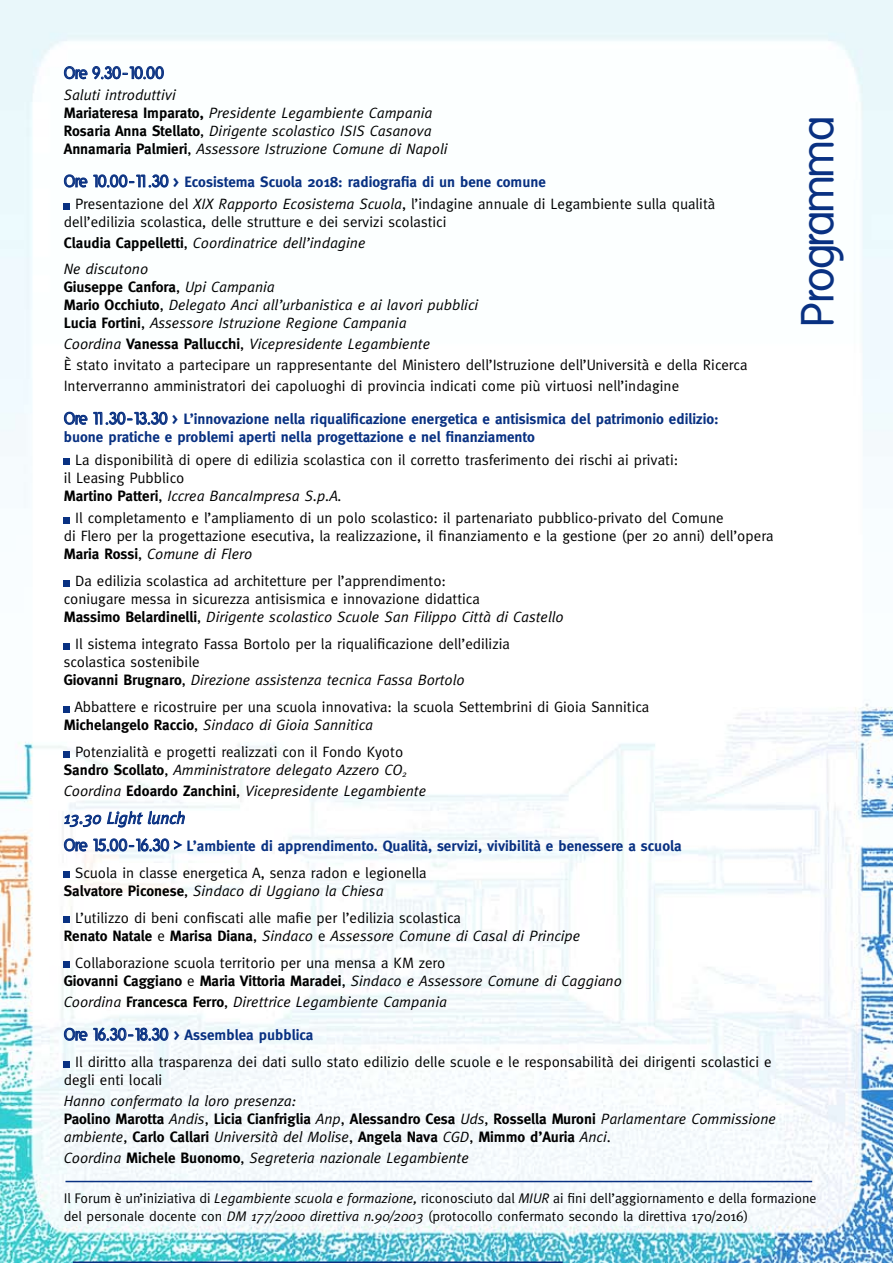
<style>
.page{position:relative;width:893px;height:1263px;background:#fff}
.page>*{position:absolute;margin:0;border:0;box-sizing:border-box;transform-origin:0 0}
.t1{font:45px "Folks";letter-spacing:-.05em;color:#093182}
.t2{font:italic 16.5px "Meta";color:#093182}
.t3{font:16.5px "Folks";letter-spacing:-.035em;color:#093182}
.t4{font:15px/18px "Meta";color:#000}
.t5{font:italic 15px/18px "Meta";color:#000}
.t6{font:700 15px/18px "Meta";color:#093182}
.t7{font:13.95px/18px "Meta";color:#000}
.s1{font-weight:700;font-style:normal}
.s2{font-style:normal}
.s3{font-family:"Folks";font-size:16.5px;color:#093182}
.s4{font-weight:700;color:#093182}
.s5{font-style:italic}
.s6{font-weight:700}
.s7{font-family:"Folks";font-weight:400;font-size:16.5px}
.s8{font-weight:400;color:#000}
</style>
<div class="page">
<img style="left:0;top:0;width:893px;height:1263px">
<hr style="left:65px;top:1181px;width:747px;height:1px;background:#093182">
<hr style="left:73px;top:1261px;width:490px;height:2px;background:#093182">
<svg style="left:64px;top:66px;width:100px;height:14px"></svg>
<svg style="left:64px;top:174px;width:105px;height:14px"></svg>
<svg style="left:64px;top:203px;width:6px;height:6px"></svg>
<svg style="left:64px;top:411px;width:104px;height:14px"></svg>
<div style="left:64px;top:458px;width:6px;height:7px;background:#093182"></div>
<svg style="left:64px;top:517px;width:6px;height:6px"></svg>
<svg style="left:64px;top:580px;width:6px;height:6px"></svg>
<svg style="left:64px;top:643px;width:6px;height:6px"></svg>
<svg style="left:64px;top:706px;width:6px;height:6px"></svg>
<svg style="left:64px;top:751px;width:6px;height:6px"></svg>
<svg style="left:64px;top:810px;width:121px;height:42px"></svg>
<div style="left:64px;top:871px;width:6px;height:7px;background:#093182"></div>
<div style="left:64px;top:916px;width:6px;height:7px;background:#093182"></div>
<div style="left:64px;top:961px;width:6px;height:7px;background:#093182"></div>
<svg style="left:64px;top:1026px;width:105px;height:15px"></svg>
<svg style="left:64px;top:1061px;width:6px;height:6px"></svg>
<p class="t3" style="left:64px;top:64px;width:102px">Ore 9.30-10.00</p>
<p class="t5" style="left:64px;top:85px;width:385px">Saluti introduttivi<br><span class="s1">Mariateresa Imparato,</span> Presidente Legambiente Campania <span class="s1">Rosaria Anna Stellato</span><span class="s2">,</span> Dirigente scolastico ISIS Casanova <span class="s1">Annamaria Palmieri</span><span class="s2">,</span> Assessore Istruzione Comune di Napoli</p>
<p class="t4" style="left:75px;top:170px;width:642px;line-height:22.5px;text-indent:-11px"><span class="s3">Ore 10.00-11.30</span> <span class="s4">&gt; Ecosistema Scuola 2018: radiografia di un bene comune<br></span>Presentazione del <span class="s5">XIX Rapporto Ecosistema Scuola</span>, l’indagine annuale di Legambiente sulla qualità</p>
<p class="t4" style="left:64px;top:212px;width:384px;line-height:21px">dell’edilizia scolastica, delle strutture e dei servizi scolastici<br><span class="s6">Claudia Cappelletti</span>, <span class="s5">Coordinatrice dell’indagine</span></p>
<p class="t5" style="left:64px;top:260px;width:416px">Ne discutono<br><span class="s1">Giuseppe Canfora</span><span class="s2">,</span> Upi Campania<br><span class="s1">Mario Occhiuto</span><span class="s2">,</span> Delegato Anci all’urbanistica e ai lavori pubblici <span class="s1">Lucia Fortini</span><span class="s2">,</span> Assessore Istruzione Regione Campania</p>
<p class="t4" style="left:64px;top:333px;width:685px;line-height:21px"><span class="s5">Coordina</span> <span class="s6">Vanessa Pallucchi</span>, <span class="s5">Vicepresidente Legambiente<br></span>È stato invitato a partecipare un rappresentante del Ministero dell’Istruzione dell’Università e della Ricerca<br>Interverranno amministratori dei capoluoghi di provincia indicati come più virtuosi nell’indagine</p>
<p class="t6" style="left:64px;top:410px;width:656px"><span class="s7">Ore 11.30-13.30</span> &gt; L’innovazione nella riqualificazione energetica e antisismica del patrimonio edilizio: buone pratiche e problemi aperti nella progettazione e nel finanziamento</p>
<p class="t4" style="left:64px;top:450px;width:616px;text-indent:11px">La disponibilità di opere di edilizia scolastica con il corretto trasferimento dei rischi ai privati: il Leasing Pubblico<br><span class="s6">Martino Patteri</span>, <span class="s5">Iccrea BancaImpresa S.p.A.</span></p>
<p class="t4" style="left:64px;top:509px;width:711px;text-indent:11px">Il completamento e l’ampliamento di un polo scolastico: il partenariato pubblico-privato del Comune<br>di Flero per la progettazione esecutiva, la realizzazione, il finanziamento e la gestione (per 20 anni) dell’opera<br><span class="s6">Maria Rossi</span>, <span class="s5">Comune di Flero</span></p>
<p class="t4" style="left:64px;top:572px;width:501px;text-indent:11px">Da edilizia scolastica ad architetture per l’apprendimento:<br>coniugare messa in sicurezza antisismica e innovazione didattica<br><span class="s6">Massimo Belardinelli</span>, <span class="s5">Dirigente scolastico Scuole San Filippo Città di Castello</span></p>
<p class="t4" style="left:64px;top:635px;width:448px;text-indent:11px">Il sistema integrato Fassa Bortolo per la riqualificazione dell’edilizia scolastica sostenibile<br><span class="s6">Giovanni Brugnaro</span>, <span class="s5">Direzione assistenza tecnica Fassa Bortolo</span></p>
<p class="t4" style="left:64px;top:698px;width:587px;text-indent:11px">Abbattere e ricostruire per una scuola innovativa: la scuola Settembrini di Gioia Sannitica<br><span class="s6">Michelangelo Raccio</span>, <span class="s5">Sindaco di Gioia Sannitica</span></p>
<p class="t4" style="left:64px;top:743px;width:345px;text-align:center">Potenzialità e progetti realizzati con il Fondo Kyoto<br><span class="s6">Sandro Scollato</span>, <span class="s5">Amministratore delegato Azzero CO</span><sub>2</sub></p>
<p class="t5" style="left:64px;top:782px;width:364px">Coordina <span class="s1">Edoardo Zanchini</span><span class="s2">,</span> Vicepresidente Legambiente</p>
<p class="t2" style="left:64px;top:808px;width:123px">13.30 Light lunch</p>
<p class="t6" style="left:75px;top:832px;width:608px;line-height:27px;text-indent:-11px"><span class="s7">Ore 15.00-16.30 &gt;</span> L’ambiente di apprendimento. Qualità, servizi, vivibilità e benessere a scuola<br><span class="s8">Scuola in classe energetica A, senza radon e legionella</span></p>
<p class="t4" style="left:75px;top:877px;width:387px;line-height:27px;text-indent:-11px"><span class="s6">Salvatore Piconese</span>, <span class="s5">Sindaco di Uggiano la Chiesa<br></span>L’utilizzo di beni confiscati alle mafie per l’edilizia scolastica</p>
<p class="t4" style="left:75px;top:922px;width:507px;line-height:27px;text-indent:-11px"><span class="s6">Renato Natale</span> e <span class="s6">Marisa Diana</span>, <span class="s5">Sindaco</span> e <span class="s5">Assessore Comune di Casal di Principe<br></span>Collaborazione scuola territorio per una mensa a KM zero</p>
<p class="t5" style="left:64px;top:970px;width:560px;line-height:21px"><span class="s1">Giovanni Caggiano</span> <span class="s2">e</span> <span class="s1">Maria Vittoria Maradei</span><span class="s2">,</span> Sindaco e Assessore Comune di Caggiano<br>Coordina <span class="s1">Francesca Ferro</span><span class="s2">,</span> Direttrice Legambiente Campania</p>
<p class="t4" style="left:75px;top:1021px;width:698px;line-height:27px;text-indent:-11px"><span class="s3">Ore 16.30-18.30</span> <span class="s4">&gt; Assemblea pubblica<br></span>Il diritto alla trasparenza dei dati sullo stato edilizio delle scuole e le responsabilità dei dirigenti scolastici e</p>
<p class="t4" style="left:64px;top:1071px;width:100px">degli enti locali</p>
<p class="t5" style="left:64px;top:1092px;width:714px">Hanno confermato la loro presenza:<br><span class="s1">Paolino Marotta</span> Andis<span class="s2">,</span> <span class="s1">Licia Cianfriglia</span> Anp<span class="s2">,</span> <span class="s1">Alessandro Cesa</span> Uds<span class="s2">,</span> <span class="s1">Rossella Muroni</span> Parlamentare Commissione ambiente<span class="s2">,</span> <span class="s1">Carlo Callari</span> Università del Molise<span class="s2">,</span> <span class="s1">Angela Nava</span> CGD<span class="s2">,</span> <span class="s1">Mimmo d’Auria</span> Anci<span class="s2">.</span></p>
<p class="t5" style="left:64px;top:1149px;width:407px">Coordina <span class="s1">Michele Buonomo</span><span class="s2">,</span> Segreteria nazionale Legambiente</p>
<h1 class="t1" style="left:793px;top:327px;width:213px;rotate:-90deg">Programma</h1>
<p class="t7" style="left:64px;top:1189px;width:754px">Il Forum è un’iniziativa di <span class="s5">Legambiente scuola e formazione,</span> riconosciuto dal <span class="s5">MIUR</span> ai fini dell’aggiornamento e della formazione del personale docente con <span class="s5">DM 177/2000 direttiva n.90/2003</span> (protocollo confermato secondo la direttiva 170/2016)</p>
</div>
